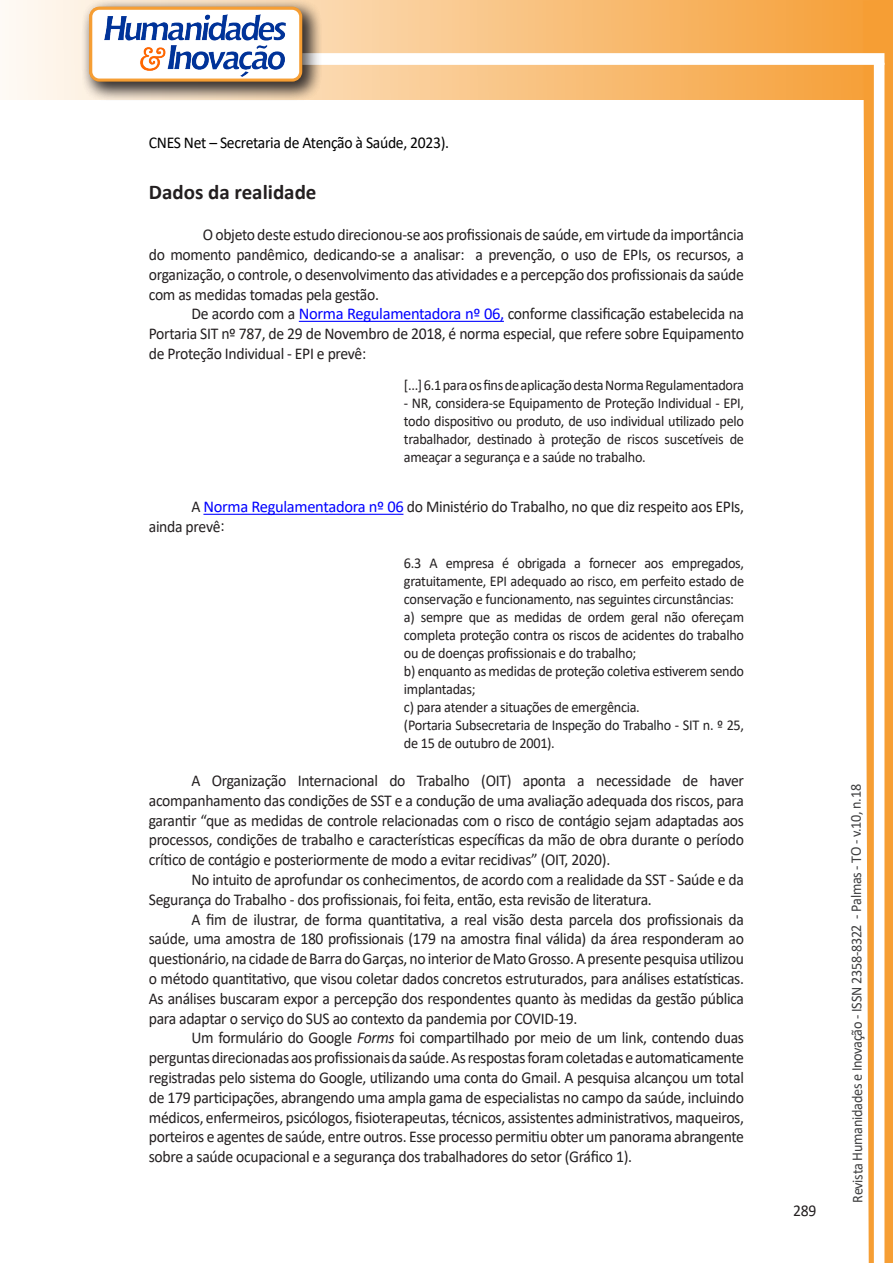
<style>
.page{position:relative;width:893px;height:1263px;background:#fff}
.page>*{position:absolute;margin:0;border:0;box-sizing:border-box;transform-origin:0 0}
.Titulo_2{font:700 21px "Calibri";color:#231f20}
.texto{font:16.5px/19.8px "Calibri";letter-spacing:-.02em;color:#231f20;text-align:justify;scale:.95 1}
.texto-2{font:16.5px "Calibri";letter-spacing:-.02em;color:#000;scale:.95 1}
.citacao{font:15px/18px "Calibri";letter-spacing:-.02em;color:#231f20;text-align:justify;scale:.95 1}
.t1{font:15px "Calibri";letter-spacing:-.025em;color:#3e3e3f;scale:.95 1}
.s1{color:#00f}
.s2{color:#202124}
.s3{font-style:italic}
</style>
<div class="page">
<svg style="left:5px;top:0;width:858px;height:100px;background:#f9c484"></svg>
<div style="left:302px;top:53px;width:582px;height:12px;background:#fff;border:2px solid #fff"></div>
<svg style="left:863px;top:0;width:30px;height:1263px"></svg>
<div style="left:81px;top:0;width:241px;height:102px;background:#231f20;opacity:.75"></div>
<div style="left:91px;top:8px;width:210px;height:72px;background:#fff;border-radius:9px"></div>
<img style="left:104px;top:14px;width:181px;height:62px">
<div style="left:89px;top:7px;width:213px;height:75px;border:3px solid #f69e34;border-radius:9px"></div>
<hr style="left:299px;top:321px;width:205px;height:1px;background:#00f">
<hr style="left:203px;top:514px;width:200px;height:1px;background:#00f">
<p class="texto-2" style="left:149px;top:132px;width:318px">CNES Net – Secretaria de Atenção à Saúde, 2023).</p>
<p class="Titulo_2" style="left:149px;top:177px;width:169px">Dados da realidade</p>
<p class="texto" style="left:149px;top:224px;width:628px;text-indent:54px">O objeto deste estudo direcionou-se aos profissionais de saúde, em virtude da importância do momento pandêmico, dedicando-se a analisar: a prevenção, o uso de EPIs, os recursos, a organização, o controle, o desenvolvimento das atividades e a percepção dos profissionais da saúde com as medidas tomadas pela gestão.</p>
<p class="texto" style="left:149px;top:304px;width:628px;text-indent:43px">De acordo com a <span class="s1">Norma Regulamentadora nº 06,</span> conforme classificação estabelecida na Portaria SIT nº 787, de 29 de Novembro de 2018, é norma especial, que refere sobre Equipamento de Proteção Individual - EPI e prevê:</p>
<p class="citacao" style="left:404px;top:375px;width:360px">[...] 6.1 para os fins de aplicação desta Norma Regulamentadora</p>
<p class="citacao" style="left:404px;top:393px;width:359px">- NR, considera-se Equipamento de Proteção Individual - EPI, todo dispositivo ou produto, de uso individual utilizado pelo trabalhador, destinado à proteção de riscos suscetíveis de ameaçar a segurança e a saúde no trabalho.</p>
<p class="texto" style="left:149px;top:497px;width:628px;text-indent:43px">A <span class="s1">Norma Regulamentadora nº 06</span> do Ministério do Trabalho, no que diz respeito aos EPIs, ainda prevê:</p>
<p class="citacao" style="left:404px;top:554px;width:360px">6.3 A empresa é obrigada a fornecer aos empregados, gratuitamente, EPI adequado ao risco, em perfeito estado de conservação e funcionamento, nas seguintes circunstâncias:</p>
<p class="citacao" style="left:404px;top:608px;width:360px">a) sempre que as medidas de ordem geral não ofereçam completa proteção contra os riscos de acidentes do trabalho ou de doenças profissionais e do trabalho;</p>
<p class="citacao" style="left:404px;top:662px;width:359px">b) enquanto as medidas de proteção coletiva estiverem sendo implantadas;</p>
<p class="citacao" style="left:404px;top:698px;width:250px">c) para atender a situações de emergência.</p>
<p class="citacao" style="left:404px;top:716px;width:360px">(Portaria <span class="s2">Subsecretaria de Inspeção do Trabalho</span> - SIT n. º 25, de 15 de outubro de 2001).</p>
<p class="texto" style="left:149px;top:770px;width:628px;text-indent:43px">A Organização Internacional do Trabalho (OIT) aponta a necessidade de haver acompanhamento das condições de SST e a condução de uma avaliação adequada dos riscos, para garantir “que as medidas de controle relacionadas com o risco de contágio sejam adaptadas aos processos, condições de trabalho e características específicas da mão de obra durante o período crítico de contágio e posteriormente de modo a evitar recidivas” (OIT, 2020).</p>
<p class="texto" style="left:149px;top:869px;width:628px;text-indent:43px">No intuito de aprofundar os conhecimentos, de acordo com a realidade da SST - Saúde e da<br>Segurança do Trabalho - dos profissionais, foi feita, então, esta revisão de literatura.</p>
<p class="texto" style="left:149px;top:909px;width:628px;text-indent:43px">A fim de ilustrar, de forma quantitativa, a real visão desta parcela dos profissionais da saúde, uma amostra de 180 profissionais (179 na amostra final válida) da área responderam ao questionário, na cidade de Barra do Garças, no interior de Mato Grosso. A presente pesquisa utilizou o método quantitativo, que visou coletar dados concretos estruturados, para análises estatísticas.<br>As análises buscaram expor a percepção dos respondentes quanto às medidas da gestão pública para adaptar o serviço do SUS ao contexto da pandemia por COVID-19.</p>
<p class="texto" style="left:149px;top:1028px;width:628px;text-indent:43px">Um formulário do Google <span class="s3">Forms</span> foi compartilhado por meio de um link, contendo duas perguntas direcionadas aos profissionais da saúde. As respostas foram coletadas e automaticamente registradas pelo sistema do Google, utilizando uma conta do Gmail. A pesquisa alcançou um total de 179 participações, abrangendo uma ampla gama de especialistas no campo da saúde, incluindo médicos, enfermeiros, psicólogos, fisioterapeutas, técnicos, assistentes administrativos, maqueiros, porteiros e agentes de saúde, entre outros. Esse processo permitiu obter um panorama abrangente sobre a saúde ocupacional e a segurança dos trabalhadores do setor (Gráfico 1).</p>
<p class="texto" style="left:793px;top:1200px;width:26px">289</p>
<p class="t1" style="left:846px;top:1203px;width:442px;rotate:-90deg">Revista Humanidades e Inovação - ISSN 2358-8322 - Palmas - TO - v.10, n.18</p>
</div>
